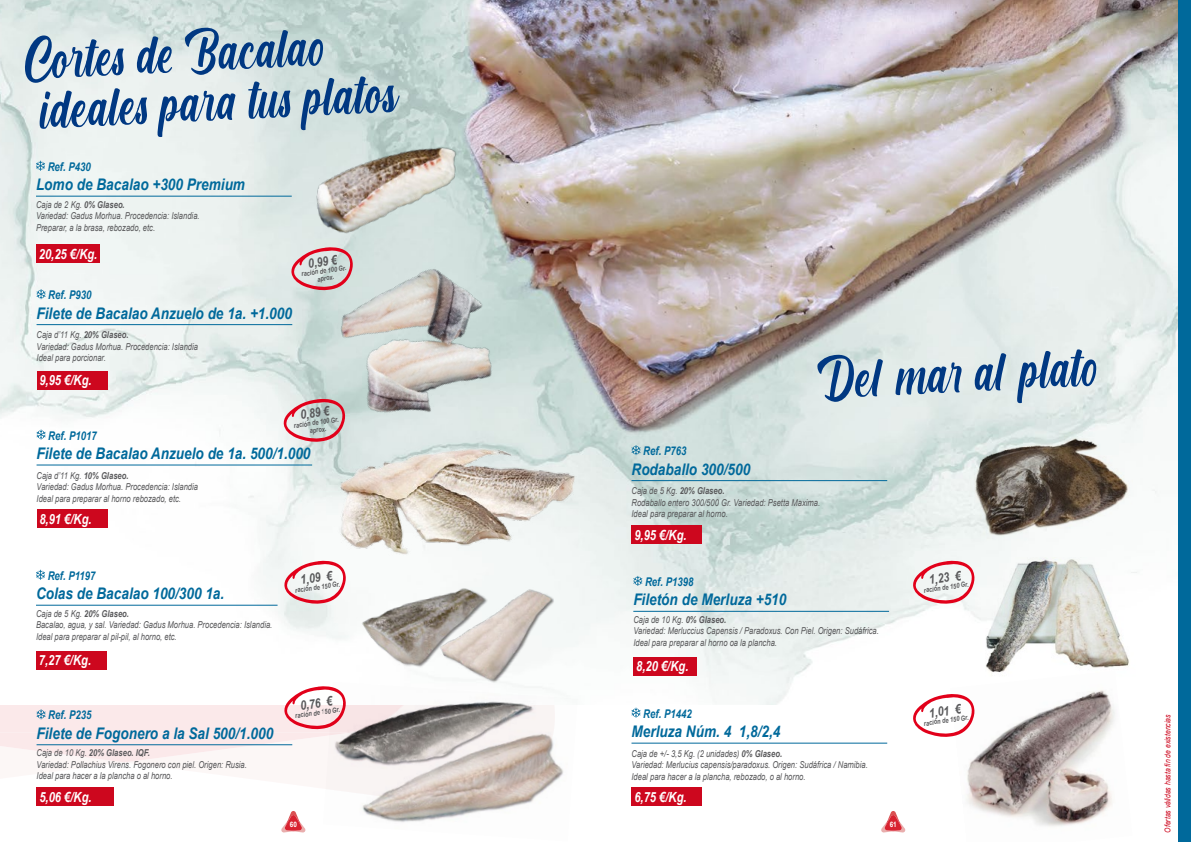
<style>
.page{position:relative;width:1191px;height:842px;background:#fff}
.page>*{position:absolute;margin:0;border:0;box-sizing:border-box;transform-origin:0 0}
.t1{font:75px "Cream Cake";color:#003882;scale:.8 1}
.t2{font:italic 700 16px "Arial";color:#00699b;scale:.85 1}
.t3{font:italic 700 14px "Arial";color:#fff;scale:.8 1}
.t4{font:italic 700 13px "Arial";color:#58585a;scale:.8 1}
.t5{font:italic 700 12px "Arial";color:#00699b;scale:.8 1}
.t6{font:italic 9.5px/11.4px "Arial";color:#58585a;scale:.8 1}
.t7{font:italic 8px "Arial";color:#cd071e;scale:.85 1}
.t8{font:700 7.5px "Arial";color:#fff;scale:.85 1}
.t9{font:italic 700 7px/7.4px "Arial";color:#58585a;text-align:center;scale:.8 1}
.s1{font-weight:700}
</style>
<div class="page">
<svg style="left:0;top:733px;width:323px;height:29px;fill:#fbe9ea"></svg>
<div style="left:0;top:705px;width:323px;height:28px;background:#fbe9ea"></div>
<div style="left:1177px;top:0;width:14px;height:842px;background:#00699b"></div>
<svg style="left:281px;top:811px;width:24px;height:21px"></svg>
<svg style="left:881px;top:811px;width:24px;height:21px"></svg>
<img style="left:0;top:0;width:1177px;height:704px">
<img style="left:335px;top:442px;width:241px;height:119px">
<hr style="left:37px;top:465px;width:275px;height:1px;background:#00699b">
<svg style="left:37px;top:430px;width:9px;height:9px"></svg>
<div style="left:37px;top:510px;width:70px;height:18px;background:#cd071e"></div>
<svg style="left:283px;top:398px;width:23px;height:44px"></svg>
<hr style="left:631px;top:480px;width:256px;height:1px;background:#00699b">
<svg style="left:631px;top:445px;width:9px;height:10px"></svg>
<div style="left:631px;top:525px;width:71px;height:18px;background:#cd071e"></div>
<hr style="left:631px;top:743px;width:256px;height:1px;background:#00699b">
<svg style="left:631px;top:708px;width:9px;height:10px"></svg>
<div style="left:631px;top:788px;width:71px;height:18px;background:#cd071e"></div>
<img style="left:354px;top:579px;width:206px;height:103px">
<hr style="left:36px;top:605px;width:241px;height:1px;background:#00699b">
<svg style="left:36px;top:570px;width:9px;height:10px"></svg>
<div style="left:36px;top:651px;width:71px;height:18px;background:#cd071e"></div>
<hr style="left:37px;top:324px;width:255px;height:1px;background:#00699b">
<svg style="left:37px;top:289px;width:9px;height:10px"></svg>
<div style="left:37px;top:371px;width:70px;height:18px;background:#cd071e"></div>
<svg style="left:290px;top:246px;width:16px;height:45px"></svg>
<img style="left:306px;top:238px;width:217px;height:214px">
<hr style="left:36px;top:196px;width:256px;height:1px;background:#00699b">
<svg style="left:36px;top:161px;width:9px;height:10px"></svg>
<div style="left:36px;top:245px;width:63px;height:18px;background:#cd071e"></div>
<img style="left:307px;top:130px;width:158px;height:120px">
<svg style="left:283px;top:560px;width:63px;height:44px"></svg>
<svg style="left:912px;top:560px;width:62px;height:44px"></svg>
<svg style="left:283px;top:685px;width:40px;height:45px"></svg>
<img style="left:323px;top:682px;width:254px;height:141px">
<hr style="left:37px;top:744px;width:255px;height:1px;background:#00699b">
<svg style="left:37px;top:709px;width:9px;height:10px"></svg>
<div style="left:37px;top:788px;width:77px;height:18px;background:#cd071e"></div>
<hr style="left:633px;top:611px;width:256px;height:1px;background:#00699b">
<svg style="left:633px;top:576px;width:9px;height:10px"></svg>
<div style="left:633px;top:657px;width:64px;height:18px;background:#cd071e"></div>
<img style="left:980px;top:558px;width:155px;height:123px">
<img style="left:969px;top:432px;width:163px;height:111px">
<img style="left:950px;top:671px;width:182px;height:156px">
<svg style="left:912px;top:693px;width:62px;height:44px"></svg>
<h1 class="t1" style="left:23px;top:25px;width:385px;rotate:-3deg">Cor tes de Bacalao,</h1>
<h1 class="t1" style="left:39px;top:75px;width:430px;rotate:-3deg">ideales para tus platos</h1>
<p class="t5" style="left:48px;top:158px;width:56px">Ref. P430</p>
<h2 class="t2" style="left:36px;top:174px;width:247px">Lomo de Bacalao +300 Premium</h2>
<p class="t6" style="left:36px;top:199px;width:206px">Caja de 2 Kg. <span class="s1">0% Glaseo.<br></span>Variedad: Gadus Morhua. Procedencia: Islandia.<br>Preparar, a la brasa, rebozado, etc.</p>
<h3 class="t3" style="left:39px;top:245px;width:75px">20,25 €/Kg.</h3>
<p class="t5" style="left:48px;top:287px;width:56px">Ref. P930</p>
<h2 class="t2" style="left:37px;top:302px;width:302px">Filete de Bacalao Anzuelo de 1a. +1.000</h2>
<p class="t6" style="left:37px;top:329px;width:203px">Caja d’11 Kg. <span class="s1">20% Glaseo.<br></span>Variedad: Gadus Morhua. Procedencia: Islandia<br>Ideal para porcionar.</p>
<h3 class="t3" style="left:39px;top:371px;width:67px">9,95 €/Kg.</h3>
<h3 class="t4" style="left:307px;top:255px;width:38px;rotate:-8deg">0,99 €</h3>
<p class="t9" style="left:301px;top:270px;width:58px;rotate:-8deg">ración de 100 Gr. aprox.</p>
<h3 class="t4" style="left:299px;top:406px;width:38px;rotate:-8deg">0,89 €</h3>
<p class="t9" style="left:293px;top:422px;width:58px;rotate:-8deg">ración de 100 Gr. aprox.</p>
<p class="t5" style="left:48px;top:427px;width:62px">Ref. P1017</p>
<h2 class="t2" style="left:37px;top:443px;width:324px">Filete de Bacalao Anzuelo de 1a. 500/1.000</h2>
<p class="t6" style="left:37px;top:470px;width:203px">Caja d’11 Kg. <span class="s1">10% Glaseo.<br></span>Variedad: Gadus Morhua. Procedencia: Islandia<br>Ideal para preparar al horno rebozado, etc.</p>
<h3 class="t3" style="left:39px;top:510px;width:67px">8,91 €/Kg.</h3>
<p class="t5" style="left:48px;top:567px;width:61px">Ref. P1197</p>
<h2 class="t2" style="left:36px;top:583px;width:223px">Colas de Bacalao 100/300 1a.</h2>
<p class="t6" style="left:36px;top:608px;width:297px">Caja de 5 Kg. <span class="s1">20% Glaseo.<br></span>Bacalao, agua, y sal. Variedad: Gadus Morhua. Procedencia: Islandia.<br>Ideal para preparar al pil-pil, al horno, etc.</p>
<h3 class="t3" style="left:39px;top:651px;width:67px">7,27 €/Kg.</h3>
<h3 class="t4" style="left:299px;top:571px;width:41px;rotate:-8deg">1,09 €</h3>
<p class="t9" style="left:295px;top:587px;width:58px;rotate:-8deg">ración de 150 Gr.</p>
<h3 class="t4" style="left:299px;top:697px;width:41px;rotate:-8deg">0,76 €</h3>
<p class="t5" style="left:48px;top:707px;width:56px">Ref. P235</p>
<p class="t9" style="left:295px;top:712px;width:58px;rotate:-8deg">ración de 150 Gr.</p>
<h2 class="t2" style="left:37px;top:722px;width:280px">Filete de Fogonero a la Sal 500/1.000</h2>
<p class="t6" style="left:37px;top:747px;width:264px">Caja de 10 Kg. <span class="s1">20% Glaseo. IQF.<br></span>Variedad: Pollachius Virens. Fogonero con piel. Origen: Rusia.<br>Ideal para hacer a la plancha o al horno.</p>
<h3 class="t3" style="left:39px;top:788px;width:67px">5,06 €/Kg.</h3>
<h1 class="t1" style="left:816px;top:344px;width:349px;rotate:-3deg">Del mar al plato</h1>
<p class="t5" style="left:643px;top:443px;width:56px">Ref. P763</p>
<h2 class="t2" style="left:631px;top:458px;width:141px">Rodaballo 300/500</h2>
<p class="t6" style="left:631px;top:485px;width:237px">Caja de 5 Kg. <span class="s1">20% Glaseo.<br></span>Rodaballo entero 300/500 Gr. Variedad: Psetta Maxima.<br>Ideal para preparar al horno.</p>
<h3 class="t3" style="left:634px;top:525px;width:67px">9,95 €/Kg.</h3>
<p class="t5" style="left:645px;top:574px;width:62px">Ref. P1398</p>
<h2 class="t2" style="left:633px;top:589px;width:182px">Filetón de Merluza +510</h2>
<p class="t6" style="left:633px;top:614px;width:308px">Caja de 10 Kg. <span class="s1">0% Glaseo.<br></span>Variedad: Merluccius Capensis / Paradoxus. Con Piel. Origen: Sudáfrica.<br>Ideal para preparar al horno oa la plancha.</p>
<h3 class="t3" style="left:636px;top:657px;width:67px">8,20 €/Kg.</h3>
<p class="t5" style="left:643px;top:705px;width:62px">Ref. P1442</p>
<h2 class="t2" style="left:631px;top:721px;width:177px">Merluza Núm. 4 1,8/2,4</h2>
<p class="t6" style="left:631px;top:748px;width:297px">Caja de +/- 3,5 Kg. (2 unidades) <span class="s1">0% Glaseo.<br></span>Variedad: Merlucius capensis/paradoxus. Origen: Sudáfrica / Namibia.<br>Ideal para hacer a la plancha, rebozado, o al horno.</p>
<h3 class="t3" style="left:634px;top:788px;width:67px">6,75 €/Kg.</h3>
<h3 class="t4" style="left:928px;top:571px;width:41px;rotate:-8deg">1,23 €</h3>
<p class="t9" style="left:923px;top:587px;width:58px;rotate:-8deg">ración de 150 Gr.</p>
<h3 class="t4" style="left:928px;top:704px;width:41px;rotate:-8deg">1,01 €</h3>
<p class="t9" style="left:923px;top:720px;width:58px;rotate:-8deg">ración de 150 Gr.</p>
<p class="t8" style="left:290px;top:819px;width:10px">60</p>
<p class="t8" style="left:889px;top:819px;width:10px">61</p>
<p class="t7" style="left:1162px;top:832px;width:140px;rotate:-90deg">Ofertas válidas hasta fin de existencias</p>
</div>
